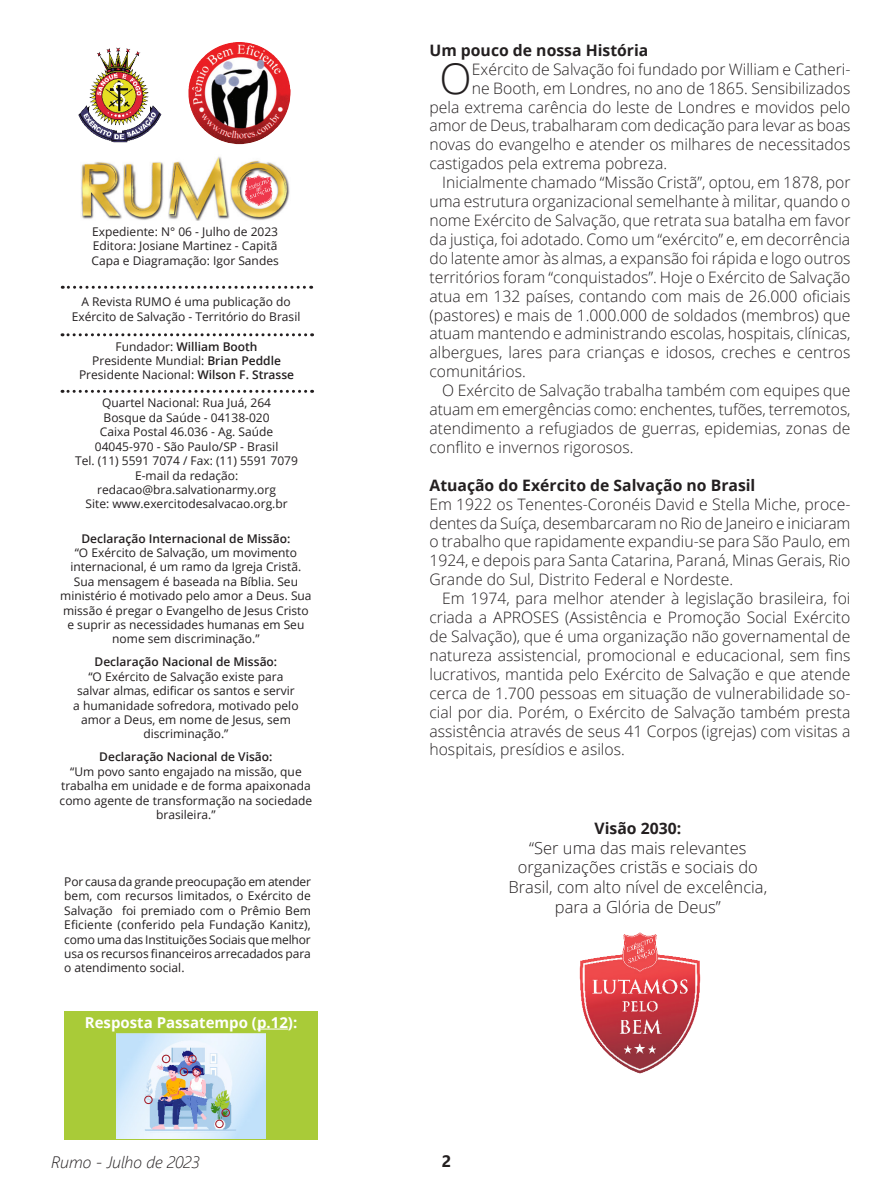
<style>
.page{position:relative;width:893px;height:1191px;background:#fff}
.page>*{position:absolute;margin:0;border:0;box-sizing:border-box;transform-origin:0 0}
.t1{font:300 42.3px "Open Sans";color:#231f20}
.t2{font:300 16.5px/19.8px "Open Sans";color:#231f20;text-align:center}
.t3{font:italic 300 16.5px "Segoe UI";color:#231f20}
.t4{font:700 16.5px "Segoe UI";color:#231f20}
.t5{font:300 15.75px/18.9px "Open Sans";color:#231f20;text-align:justify}
.t6{font:700 15.75px "Open Sans";color:#231f20}
._2016_texto{font:700 15px "Open Sans";color:#fff}
.Titulos_RUMO_-_novo{font:12px/14.4px "Open Sans";color:#231f20;text-align:center}
.Titulos_RUMO_-_novo-2{font:600 12px "Open Sans";color:#231f20}
.s1{font-weight:400}
.s2{font-weight:600}
</style>
<div class="page">
<img style="left:188px;top:42px;width:48px;height:102px">
<img style="left:78px;top:47px;width:84px;height:95px">
<img style="left:81px;top:156px;width:209px;height:64px">
<img style="left:242px;top:167px;width:35px;height:46px">
<img style="left:579px;top:932px;width:122px;height:142px">
<div style="left:65px;top:1011px;width:253px;height:129px;background:#a9cb38"></div>
<img style="left:116px;top:1033px;width:150px;height:106px">
<div style="left:180px;top:1067px;width:8px;height:9px;border:1px solid #a51d28;border-radius:50%"></div>
<div style="left:162px;top:1054px;width:8px;height:9px;border:1px solid #a51d28;border-radius:50%"></div>
<div style="left:144px;top:1095px;width:9px;height:9px;border:1px solid #a51d28;border-radius:50%"></div>
<div style="left:192px;top:1068px;width:9px;height:8px;border:1px solid #a51d28;border-radius:50%"></div>
<div style="left:188px;top:1054px;width:9px;height:9px;border:1px solid #a51d28;border-radius:50%"></div>
<div style="left:215px;top:1119px;width:9px;height:9px;border:1px solid #a51d28;border-radius:50%"></div>
<div style="left:221px;top:1108px;width:9px;height:9px;border:1px solid #a51d28;border-radius:50%"></div>
<svg style="left:62px;top:286px;width:250px;height:3px"></svg>
<svg style="left:62px;top:333px;width:251px;height:3px"></svg>
<svg style="left:62px;top:390px;width:251px;height:3px"></svg>
<hr style="left:257px;top:1028px;width:31px;height:1px;background:#fff">
<p class="Titulos_RUMO_-_novo" style="left:92px;top:224px;width:187px">Expediente: N° 06 - Julho de 2023</p>
<p class="Titulos_RUMO_-_novo" style="left:93px;top:238px;width:186px">Editora: Josiane Martinez - Capitã</p>
<p class="Titulos_RUMO_-_novo" style="left:92px;top:253px;width:189px">Capa e Diagramação: Igor Sandes</p>
<p class="Titulos_RUMO_-_novo" style="left:72px;top:294px;width:230px">A Revista RUMO é uma publicação do<br>Exército de Salvação - Território do Brasil</p>
<p class="Titulos_RUMO_-_novo-2" style="left:116px;top:338px;width:143px"><span class="s1">Fundador:</span> William Booth</p>
<p class="Titulos_RUMO_-_novo" style="left:92px;top:353px;width:190px">Presidente Mundial: <span class="s2">Brian Peddle</span></p>
<p class="Titulos_RUMO_-_novo" style="left:79px;top:367px;width:217px">Presidente Nacional: <span class="s2">Wilson F. Strasse</span></p>
<p class="Titulos_RUMO_-_novo" style="left:102px;top:395px;width:170px">Quartel Nacional: Rua Juá, 264</p>
<p class="Titulos_RUMO_-_novo" style="left:104px;top:410px;width:168px">Bosque da Saúde - 04138-020</p>
<p class="Titulos_RUMO_-_novo" style="left:100px;top:424px;width:175px">Caixa Postal 46.036 - Ag. Saúde</p>
<p class="Titulos_RUMO_-_novo" style="left:95px;top:439px;width:185px">04045-970 - São Paulo/SP - Brasil</p>
<p class="Titulos_RUMO_-_novo" style="left:75px;top:453px;width:224px">Tel. (11) 5591 7074 / Fax: (11) 5591 7079</p>
<p class="Titulos_RUMO_-_novo" style="left:135px;top:467px;width:105px">E-mail da redação:</p>
<p class="Titulos_RUMO_-_novo" style="left:97px;top:482px;width:180px">redacao@bra.salvationarmy.org</p>
<p class="Titulos_RUMO_-_novo" style="left:86px;top:496px;width:204px">Site: www.exercitodesalvacao.org.br</p>
<p class="Titulos_RUMO_-_novo-2" style="left:81px;top:530px;width:210px">Declaração Internacional de Missão:</p>
<p class="Titulos_RUMO_-_novo" style="left:60px;top:545px;width:253px">“O Exército de Salvação, um movimento internacional, é um ramo da Igreja Cristã.<br>Sua mensagem é baseada na Bíblia. Seu ministério é motivado pelo amor a Deus. Sua missão é pregar o Evangelho de Jesus Cristo e suprir as necessidades humanas em Seu nome sem discriminação.”</p>
<p class="Titulos_RUMO_-_novo-2" style="left:95px;top:654px;width:184px">Declaração Nacional de Missão:</p>
<p class="Titulos_RUMO_-_novo" style="left:73px;top:669px;width:227px">“O Exército de Salvação existe para salvar almas, edificar os santos e servir a humanidade sofredora, motivado pelo amor a Deus, em nome de Jesus, sem discriminação.”</p>
<p class="Titulos_RUMO_-_novo-2" style="left:99px;top:748px;width:175px">Declaração Nacional de Visão:</p>
<p class="Titulos_RUMO_-_novo" style="left:60px;top:764px;width:254px">“Um povo santo engajado na missão, que trabalha em unidade e de forma apaixonada como agente de transformação na sociedade brasileira.”</p>
<p class="Titulos_RUMO_-_novo" style="left:64px;top:874px;width:248px;text-align:justify">Por causa da grande preocupação em atender bem, com recursos limitados, o Exército de Salvação foi premiado com o Prêmio Bem Eficiente (conferido pela Fundação Kanitz), como uma das Instituições Sociais que melhor usa os recursos financeiros arrecadados para o atendimento social.</p>
<p class="_2016_texto" style="left:85px;top:1012px;width:214px">Resposta Passatempo (p.12):</p>
<p class="t6" style="left:429px;top:39px;width:220px">Um pouco de nossa História</p>
<p class="t1" style="left:440px;top:49px;width:34px">O</p>
<p class="t5" style="left:472px;top:59px;width:380px">Exército de Salvação foi fundado por William e Catheri-</p>
<p class="t5" style="left:472px;top:78px;width:380px">ne Booth, em Londres, no ano de 1865. Sensibilizados</p>
<p class="t5" style="left:429px;top:97px;width:422px">pela extrema carência do leste de Londres e movidos pelo</p>
<p class="t5" style="left:429px;top:116px;width:423px">amor de Deus, trabalharam com dedicação para levar as boas</p>
<p class="t5" style="left:429px;top:135px;width:422px">novas do evangelho e atender os milhares de necessitados</p>
<p class="t5" style="left:429px;top:154px;width:239px">castigados pela extrema pobreza.</p>
<p class="t5" style="left:429px;top:173px;width:423px;text-indent:13px">Inicialmente chamado “Missão Cristã”, optou, em 1878, por uma estrutura organizacional semelhante à militar, quando o nome Exército de Salvação, que retrata sua batalha em favor da justiça, foi adotado. Como um “exército” e, em decorrência do latente amor às almas, a expansão foi rápida e logo outros territórios foram “conquistados”. Hoje o Exército de Salvação atua em 132 países, contando com mais de 26.000 oficiais (pastores) e mais de 1.000.000 de soldados (membros) que atuam mantendo e administrando escolas, hospitais, clínicas, albergues, lares para crianças e idosos, creches e centros comunitários.</p>
<p class="t5" style="left:429px;top:380px;width:423px;text-indent:13px">O Exército de Salvação trabalha também com equipes que atuam em emergências como: enchentes, tufões, terremotos, atendimento a refugiados de guerras, epidemias, zonas de conflito e invernos rigorosos.</p>
<p class="t6" style="left:429px;top:474px;width:327px">Atuação do Exército de Salvação no Brasil</p>
<p class="t5" style="left:429px;top:494px;width:423px">Em 1922 os Tenentes-Coronéis David e Stella Miche, proce&shy;dentes da Suíça, desembarcaram no Rio de Janeiro e iniciaram o trabalho que rapidamente expandiu-se para São Paulo, em 1924, e depois para Santa Catarina, Paraná, Minas Gerais, Rio Grande do Sul, Distrito Federal e Nordeste.</p>
<p class="t5" style="left:429px;top:588px;width:422px;text-indent:13px">Em 1974, para melhor atender à legislação brasileira, foi criada a APROSES (Assistência e Promoção Social Exército de Salvação), que é uma organização não governamental de natureza assistencial, promocional e educacional, sem fins lucrativos, mantida pelo Exército de Salvação e que atende cerca de 1.700 pessoas em situação de vulnerabilidade so&shy;cial por dia. Porém, o Exército de Salvação também presta assistência através de seus 41 Corpos (igrejas) com visitas a hospitais, presídios e asilos.</p>
<p class="t6" style="left:594px;top:817px;width:88px">Visão 2030:</p>
<p class="t2" style="left:509px;top:837px;width:260px">“Ser uma das mais relevantes organizações cristãs e sociais do<br>Brasil, com alto nível de excelência, para a Glória de Deus”</p>
<p class="t3" style="left:51px;top:1146px;width:150px">Rumo - Julho de 2023</p>
<p class="t4" style="left:442px;top:1145px;width:11px">2</p>
</div>
